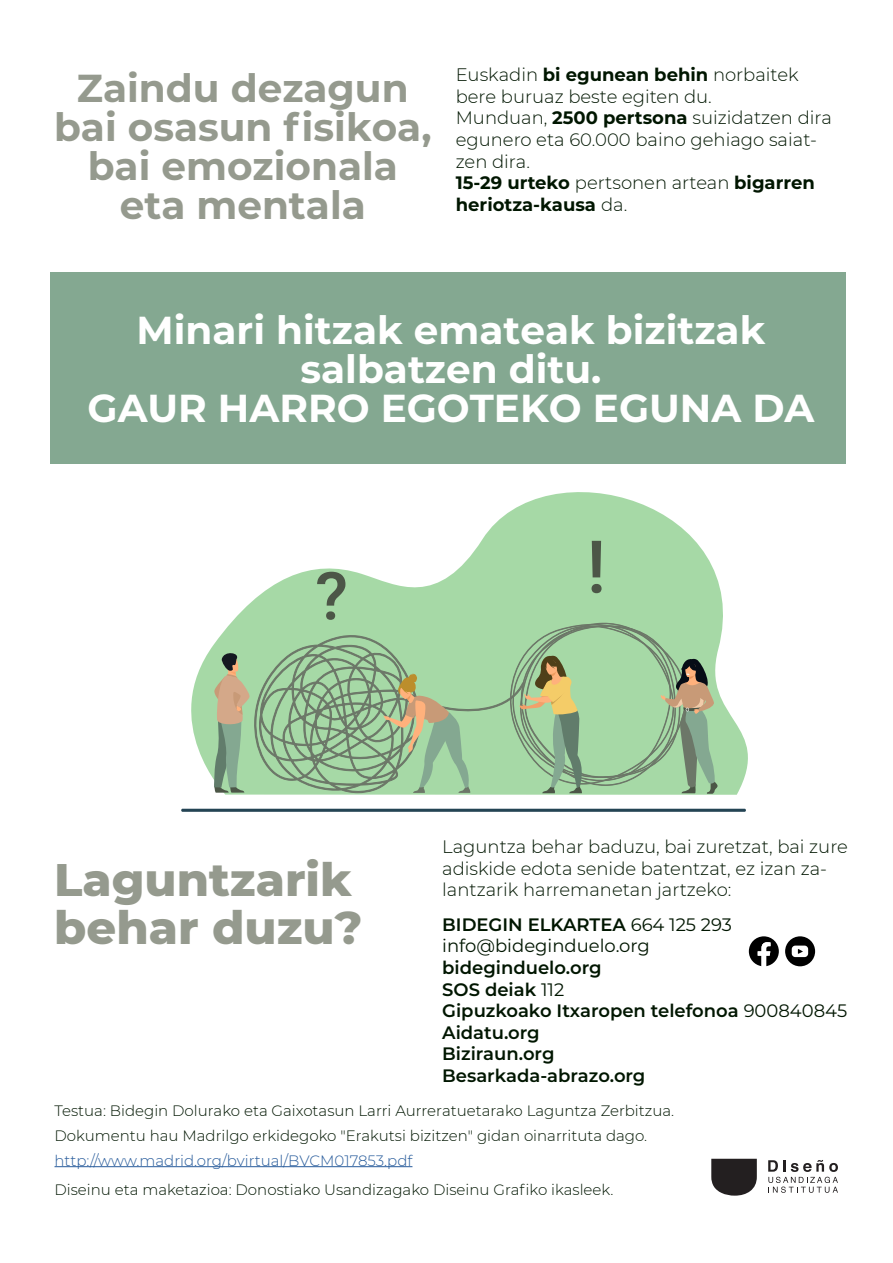
<style>
.page{position:relative;width:893px;height:1263px;background:#fff}
.page>*{position:absolute;margin:0;border:0;box-sizing:border-box;transform-origin:0 0}
.t1{font:800 46.5px/48px "Montserrat";color:#959a8e}
.t2{font:700 39px/39px "Montserrat";color:#fff;text-align:center}
.t3{font:700 39px/39px "Montserrat";color:#959a8e;text-align:center}
.t4{font:300 18px/21.6px "Montserrat";color:#001600}
.t5{font:600 18px/21.6px "Montserrat";color:#001600}
.t6{font:18px/21.6px "Montserrat";color:#001600}
.t7{font:300 15px/25px "Montserrat";color:#001600}
.t8{font:300 15px "Montserrat";color:#275b9b}
.s1{font-weight:700}
.s2{font-weight:600}
.s3{font-weight:400}
</style>
<div class="page">
<div style="left:50px;top:272px;width:795px;height:191px;background:#84a891"></div>
<svg style="left:191px;top:492px;width:557px;height:303px"></svg>
<svg style="left:214px;top:541px;width:504px;height:253px"></svg>
<hr style="left:181px;top:809px;width:565px;height:3px;background:#244454">
<hr style="left:55px;top:1166px;width:357px;height:1px;background:#275b9b">
<svg style="left:711px;top:1159px;width:46px;height:36px"></svg>
<svg style="left:768px;top:1160px;width:70px;height:33px"></svg>
<div style="left:785px;top:936px;width:30px;height:30px;background:#000;border-radius:50%"></div>
<svg style="left:792px;top:945px;width:16px;height:12px"></svg>
<svg style="left:749px;top:936px;width:30px;height:30px"></svg>
<h2 class="t3" style="left:54px;top:66px;width:379px">Zaindu dezagun bai osasun fisikoa, bai emozionala eta mentala</h2>
<p class="t4" style="left:456px;top:63px;width:378px">Euskadin <span class="s1">bi egunean behin</span> norbaitek bere buruaz beste egiten du.<br>Munduan, <span class="s1">2500 pertsona</span> suizidatzen dira egunero eta 60.000 baino gehiago saiat&shy;zen dira.<br><span class="s1">15-29 urteko</span> pertsonen artean <span class="s1">bigarren heriotza-kausa</span> da.</p>
<h2 class="t2" style="left:88px;top:309px;width:728px">Minari hitzak emateak bizitzak salbatzen ditu.<br>GAUR HARRO EGOTEKO EGUNA DA</h2>
<p class="t4" style="left:442px;top:835px;width:407px">Laguntza behar baduzu, bai zuretzat, bai zure adiskide edota senide batentzat, ez izan za&shy;lantzarik harremanetan jartzeko:</p>
<p class="t6" style="left:442px;top:913px;width:291px"><span class="s2">BIDEGIN ELKARTEA</span> 664 125 293 info@bideginduelo.org</p>
<p class="t5" style="left:442px;top:956px;width:407px">bideginduelo.org<br>SOS deiak <span class="s3">112<br></span>Gipuzkoako Itxaropen telefonoa <span class="s3">900840845<br></span>Aidatu.org<br>Biziraun.org<br>Besarkada-abrazo.org</p>
<p class="t7" style="left:55px;top:1097px;width:621px">Testua: Bidegin Dolurako eta Gaixotasun Larri Aurreratuetarako Laguntza Zerbitzua.<br>Dokumentu hau Madrilgo erkidegoko "Erakutsi bizitzen" gidan oinarrituta dago.</p>
<p class="t8" style="left:55px;top:1150px;width:359px">http://www.madrid.org/bvirtual/BVCM017853.pdf</p>
<p class="t7" style="left:55px;top:1176px;width:560px">Diseinu eta maketazioa: Donostiako Usandizagako Diseinu Grafiko ikasleek.</p>
<h1 class="t1" style="left:54px;top:852px;width:310px">Laguntzarik behar duzu?</h1>
</div>
